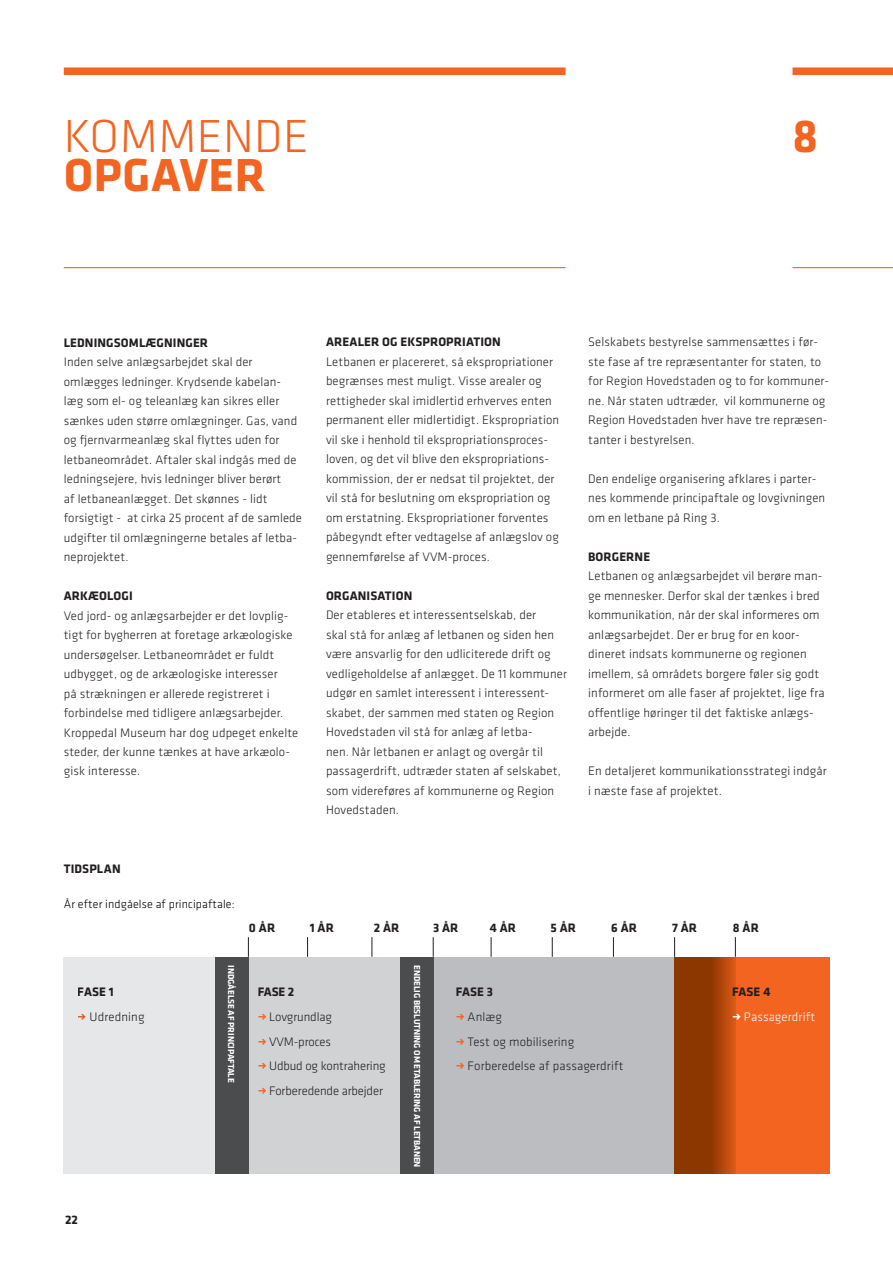
<style>
.page{position:relative;width:893px;height:1263px;background:#fff}
.page>*{position:absolute;margin:0;border:0;box-sizing:border-box;transform-origin:0 0}
.t1{font:300 48px "Klavika";color:#f36421}
.t2{font:700 48px "Klavika";color:#f36421}
.t3{font:300 12.75px/19.5px "Klavika";letter-spacing:.01em;color:#231f20}
.t4{font:700 12.75px "Klavika";letter-spacing:.01em;color:#231f20}
.t5{font:300 12.75px "Klavika";color:#fff}
.t6{font:300 12px "Klavika";letter-spacing:.01em;color:#000}
.t7{font:700 9px "Klavika";letter-spacing:-.01em;color:#fff}
.s1{font-weight:700;color:#f36421}
.s2{font-weight:700}
</style>
<div class="page">
<div style="left:64px;top:957px;width:182px;height:217px;background:#e6e7e9"></div>
<div style="left:792px;top:67px;width:101px;height:8px;background:#f36421"></div>
<hr style="left:792px;top:267px;width:101px;height:1px;background:#f36421">
<div style="left:64px;top:67px;width:502px;height:8px;background:#f36421"></div>
<hr style="left:64px;top:267px;width:502px;height:1px;background:#f36421">
<div style="left:689px;top:957px;width:140px;height:217px;background:#f36421"></div>
<div style="left:430px;top:957px;width:259px;height:217px;background:#bcbdc0"></div>
<div style="left:246px;top:957px;width:187px;height:217px;background:#d1d2d4"></div>
<svg style="left:248px;top:937px;width:1px;height:20px"></svg>
<svg style="left:372px;top:937px;width:1px;height:20px"></svg>
<svg style="left:307px;top:937px;width:1px;height:20px"></svg>
<svg style="left:433px;top:937px;width:1px;height:20px"></svg>
<svg style="left:491px;top:937px;width:1px;height:20px"></svg>
<svg style="left:552px;top:937px;width:1px;height:20px"></svg>
<svg style="left:674px;top:937px;width:1px;height:20px"></svg>
<svg style="left:735px;top:937px;width:1px;height:20px"></svg>
<svg style="left:613px;top:937px;width:1px;height:20px"></svg>
<div style="left:215px;top:957px;width:34px;height:217px;background:#4b4c4d"></div>
<div style="left:400px;top:957px;width:33px;height:217px;background:#4b4c4d"></div>
<svg style="left:705px;top:957px;width:31px;height:217px;background:#ad450a"></svg>
<div style="left:674px;top:957px;width:31px;height:217px;background:#8d3700"></div>
<h1 class="t1" style="left:64px;top:107px;width:161px">KOMMENDE</h1>
<h1 class="t2" style="left:792px;top:101px;width:27px">8</h1>
<h1 class="t2" style="left:64px;top:140px;width:87px">OPGAVE</h1>
<h1 class="t2" style="left:235px;top:140px;width:32px">R</h1>
<p class="t4" style="left:64px;top:333px;width:142px">LEDNINGSOMLÆGNINGER</p>
<p class="t3" style="left:64px;top:352px;width:240px">I nden selve anlægsarbejdet skal der omlægges ledninger. Krydsende kabelan&shy;læg som el- og teleanlæg kan sikres eller sænkes uden større omlægninger. Gas, vand og fjernvarmeanlæg skal flyttes uden for letbaneområdet. Aftaler skal indgås med de ledningsejere, hvis ledninger bliver berørt<br>af letbaneanlægget. Det skønnes - lidt forsigtigt - at cirka 25 procent af de samlede udgifter til omlægningerne betales af letba&shy;neprojektet.</p>
<p class="t4" style="left:64px;top:586px;width:71px">ARKÆOLOGI</p>
<p class="t3" style="left:64px;top:605px;width:236px">Ved jord- og anlægsarbejder er det lovplig&shy;tigt for bygherren at foretage arkæologiske undersøgelser. Letbaneområdet er fuldt udbygget, og de arkæologiske interesser<br>på strækningen er allerede registreret i forbindelse med tidligere anlægsarbejder.<br>Kroppedal Museum har dog udpeget enkelte steder, der kunne tænkes at have arkæolo&shy;gisk interesse.</p>
<p class="t4" style="left:64px;top:860px;width:49px">TI DSPLAN</p>
<p class="t6" style="left:64px;top:896px;width:172px">År efter indgåelse af principaftale:</p>
<p class="t4" style="left:326px;top:333px;width:176px">AREALER OG EKSPROPRIATION</p>
<p class="t3" style="left:326px;top:352px;width:235px">Letbanen er placereret, så ekspropriationer begrænses mest muligt. Visse arealer og rettigheder skal imidlertid erhverves enten permanent eller midlertidigt. Ekspropriation vil ske i henhold til ekspropriationsproces&shy;loven, og det vil blive den ekspropriations&shy;kommission, der er nedsat til projektet, der vil stå for beslutning om ekspropriation og om erstatning. Ekspropriationer forventes påbegyndt efter vedtagelse af anlægslov og gennemførelse af VVM-proces.</p>
<p class="t4" style="left:326px;top:586px;width:88px">ORGANISATION</p>
<p class="t3" style="left:326px;top:605px;width:242px">Der etableres et interessentselskab, der<br>skal stå for anlæg af letbanen og siden hen være ansvarlig for den udliciterede drift og vedligeholdelse af anlægget. De 11 kommuner udgør en samlet interessent i interessent&shy;skabet, der sammen med staten og Region Hovedstaden vil stå for anlæg af letba-<br>nen. Når letbanen er anlagt og overgår til passagerdrift, udtræder staten af selskabet, som videreføres af kommunerne og Region Hovedstaden.</p>
<p class="t3" style="left:588px;top:332px;width:242px">Selskabets bestyrelse sammensættes i før&shy;ste fase af tre repræsentanter for staten, to for Region Hovedstaden og to for kommuner&shy;ne. Når staten udtræder, vil kommunerne og Region Hovedstaden hver have tre repræsen&shy;tanter i bestyrelsen.</p>
<p class="t3" style="left:588px;top:469px;width:238px">Den endelige organisering afklares i parter&shy;nes kommende principaftale og lovgivningen om en letbane på Ring 3.</p>
<p class="t4" style="left:588px;top:547px;width:55px">BORGERNE</p>
<p class="t3" style="left:588px;top:566px;width:238px">Letbanen og anlægsarbejdet vil berøre man&shy;ge mennesker. Derfor skal der tænkes i bred kommunikation, når der skal informeres om anlægsarbejdet. Der er brug for en koor&shy;dineret indsats kommunerne og regionen imellem, så områdets borgere føler sig godt informeret om alle faser af projektet, lige fra offentlige høringer til det faktiske anlægs&shy;arbejde.</p>
<p class="t3" style="left:588px;top:761px;width:240px">En detaljeret kommunikationsstrategi indgår i næste fase af projektet.</p>
<p class="t4" style="left:78px;top:983px;width:38px">FASE 1</p>
<p class="t3" style="left:78px;top:1007px;width:68px"><span class="s1">•</span> Udredning</p>
<p class="t4" style="left:65px;top:1211px;width:14px">22</p>
<p class="t4" style="left:249px;top:918px;width:19px">0 ÅR</p>
<p class="t4" style="left:310px;top:918px;width:17px">1 ÅR</p>
<p class="t4" style="left:374px;top:918px;width:19px">2 ÅR</p>
<p class="t4" style="left:433px;top:918px;width:19px">3 ÅR</p>
<p class="t4" style="left:490px;top:918px;width:20px">4 ÅR</p>
<p class="t4" style="left:550px;top:918px;width:19px">5 ÅR</p>
<p class="t4" style="left:611px;top:918px;width:19px">6 ÅR</p>
<p class="t4" style="left:672px;top:918px;width:18px">7 ÅR</p>
<p class="t4" style="left:733px;top:918px;width:19px">8 ÅR</p>
<p class="t7" style="left:238px;top:965px;width:118px;rotate:90deg">INDGÅELSE AF PRINCIPAFTALE</p>
<p class="t7" style="left:424px;top:965px;width:203px;rotate:90deg">ENDELIG BESLUTNING OM ETABLERING AF LETBANEN</p>
<p class="t4" style="left:258px;top:983px;width:38px">FASE 2</p>
<p class="t3" style="left:258px;top:1007px;width:76px"><span class="s1">•</span> Lovgrundlag</p>
<p class="t3" style="left:258px;top:1031px;width:75px"><span class="s1">•</span> VVM-proces</p>
<p class="t3" style="left:258px;top:1056px;width:129px"><span class="s1">•</span> Udbud og kontrahering</p>
<p class="t3" style="left:258px;top:1081px;width:127px"><span class="s1">•</span> Forberedende arbejder</p>
<p class="t4" style="left:456px;top:983px;width:39px">FASE 3</p>
<p class="t3" style="left:456px;top:1007px;width:48px"><span class="s1">•</span> Anlæg</p>
<p class="t3" style="left:456px;top:1031px;width:120px"><span class="s1">•</span> Test og mobilisering</p>
<p class="t3" style="left:456px;top:1056px;width:169px"><span class="s1">•</span> Forberedelse af passagerdrift</p>
<p class="t4" style="left:732px;top:983px;width:40px">FASE 4</p>
<p class="t5" style="left:732px;top:1009px;width:84px"><span class="s2">•</span> Passagerdrift</p>
</div>
